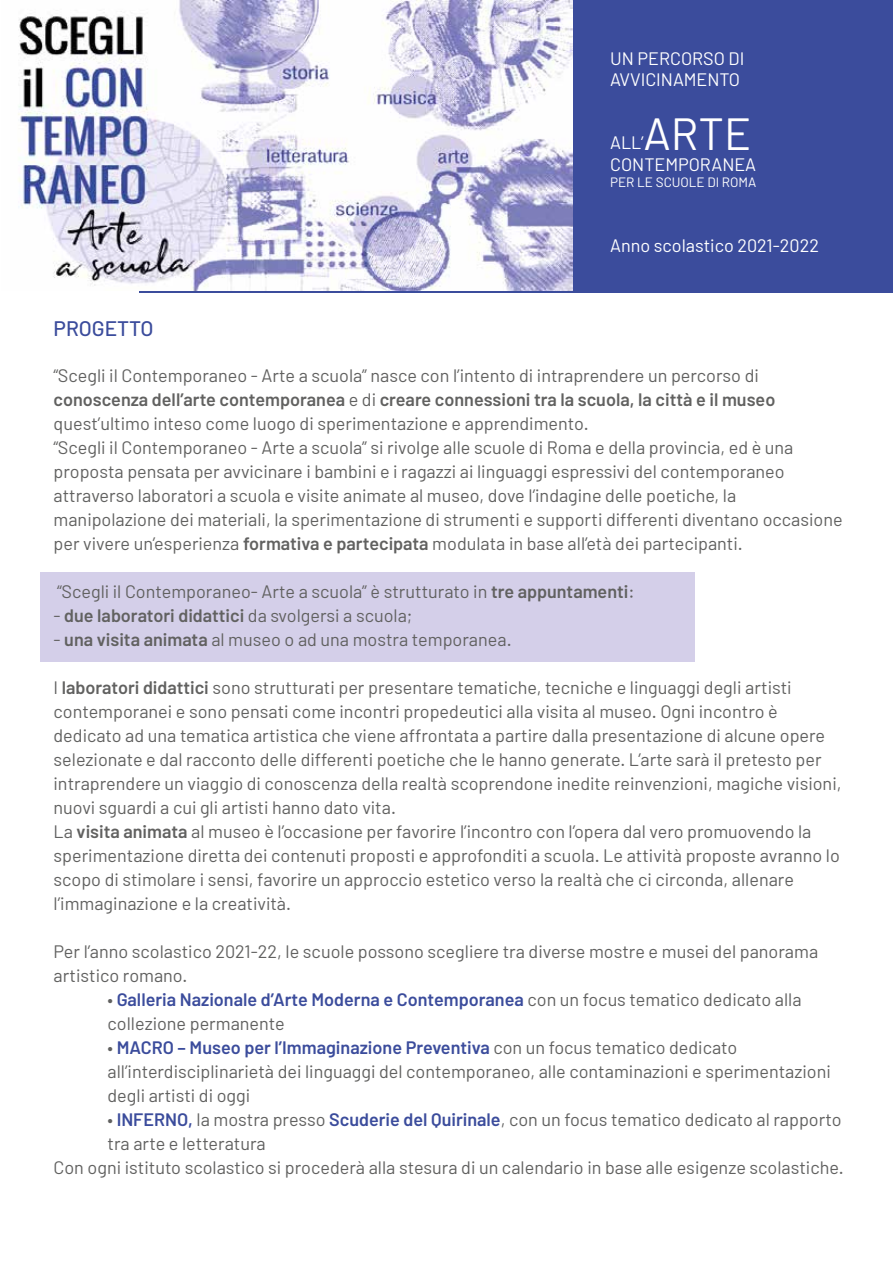
<style>
.page{position:relative;width:893px;height:1263px;background:#fff}
.page>*{position:absolute;margin:0;border:0;box-sizing:border-box;transform-origin:0 0}
.t1{font:45px "Barlow";color:#fff}
.t2{font:500 21px "Barlow";color:#3b4c9c}
.t3{font:18px/24px "Barlow";color:#616160}
.t4{font:18px/21.6px "Barlow";color:#fff}
.t5{font:600 18px "Barlow";color:#616160}
.t6{font:13.5px "Barlow";color:#fff}
.s1{font-weight:600}
.s2{font-weight:400}
.s3{font-weight:600;color:#3b4c9c}
</style>
<div class="page">
<div style="left:41px;top:572px;width:654px;height:89px;background:#d4cfe9"></div>
<div style="left:140px;top:0;width:753px;height:293px;background:#3b4c9c"></div>
<img style="left:18px;top:1px;width:555px;height:289px">
<p class="t4" style="left:610px;top:47px;width:136px">UN PERCORSO DI<br>AVVICINAMENTO</p>
<h1 class="t1" style="left:644px;top:105px;width:109px">ARTE</h1>
<p class="t4" style="left:610px;top:153px;width:148px">CONTEMPORANEA</p>
<p class="t6" style="left:610px;top:174px;width:148px">PER LE SCUOLE DI ROMA</p>
<p class="t4" style="left:610px;top:132px;width:35px">ALL’</p>
<p class="t4" style="left:610px;top:234px;width:210px">Anno scolastico 2021-2022</p>
<p class="t2" style="left:54px;top:316px;width:101px">PROGETTO</p>
<p class="t3" style="left:54px;top:363px;width:791px">“Scegli il Contemporaneo - Arte a scuola” nasce con l’intento di intraprendere un percorso di <span class="s1">conoscenza dell’arte contemporanea</span> e di <span class="s1">creare connessioni tra la scuola, la città e il museo </span>quest’ultimo inteso come luogo di sperimentazione e apprendimento.<br>“Scegli il Contemporaneo - Arte a scuola” si rivolge alle scuole di Roma e della provincia, ed è una proposta pensata per avvicinare i bambini e i ragazzi ai linguaggi espressivi del contemporaneo attraverso laboratori a scuola e visite animate al museo, dove l’indagine delle poetiche, la manipolazione dei materiali, la sperimentazione di strumenti e supporti differenti diventano occasione per vivere un’esperienza <span class="s1">formativa e partecipata</span> modulata in base all’età dei partecipanti.</p>
<p class="t3" style="left:57px;top:579px;width:579px">“Scegli il Contemporaneo- Arte a scuola” è strutturato in <span class="s1">tre appuntamenti</span>:</p>
<p class="t5" style="left:54px;top:604px;width:360px"><span class="s2">-</span> due laboratori didattici <span class="s2">da svolgersi a scuola;</span></p>
<p class="t3" style="left:54px;top:627px;width:459px">- <span class="s1">una visita animata</span> al museo o ad una mostra temporanea.</p>
<p class="t3" style="left:54px;top:675px;width:789px">I <span class="s1">laboratori didattici</span> sono strutturati per presentare tematiche, tecniche e linguaggi degli artisti contemporanei e sono pensati come incontri propedeutici alla visita al museo. Ogni incontro è dedicato ad una tematica artistica che viene affrontata a partire dalla presentazione di alcune opere selezionate e dal racconto delle differenti poetiche che le hanno generate. L’arte sarà il pretesto per intraprendere un viaggio di conoscenza della realtà scoprendone inedite reinvenzioni, magiche visioni, nuovi sguardi a cui gli artisti hanno dato vita.<br>La <span class="s1">visita animata</span> al museo è l’occasione per favorire l’incontro con l’opera dal vero promuovendo la sperimentazione diretta dei contenuti proposti e approfonditi a scuola. Le attività proposte avranno lo scopo di stimolare i sensi, favorire un approccio estetico verso la realtà che ci circonda, allenare l’immaginazione e la creatività.</p>
<p class="t3" style="left:54px;top:939px;width:766px">Per l’anno scolastico 2021-22, le scuole possono scegliere tra diverse mostre e musei del panorama artistico romano.</p>
<p class="t3" style="left:108px;top:987px;width:696px">• <span class="s3">Galleria Nazionale d’Arte Moderna e Contemporanea</span> con un focus tematico dedicato alla collezione permanente</p>
<p class="t3" style="left:108px;top:1035px;width:725px">• <span class="s3">MACRO – Museo per l’Immaginazione Preventiva</span> con un focus tematico dedicato all’interdisciplinarietà dei linguaggi del contemporaneo, alle contaminazioni e sperimentazioni degli artisti di oggi</p>
<p class="t3" style="left:108px;top:1107px;width:736px">• <span class="s3">INFERNO,</span> la mostra presso <span class="s3">Scuderie del Quirinale</span>, con un focus tematico dedicato al rapporto</p>
<p class="t3" style="left:108px;top:1131px;width:160px">tra arte e letteratura</p>
<p class="t3" style="left:54px;top:1155px;width:791px">Con ogni istituto scolastico si procederà alla stesura di un calendario in base alle esigenze scolastiche.</p>
</div>
